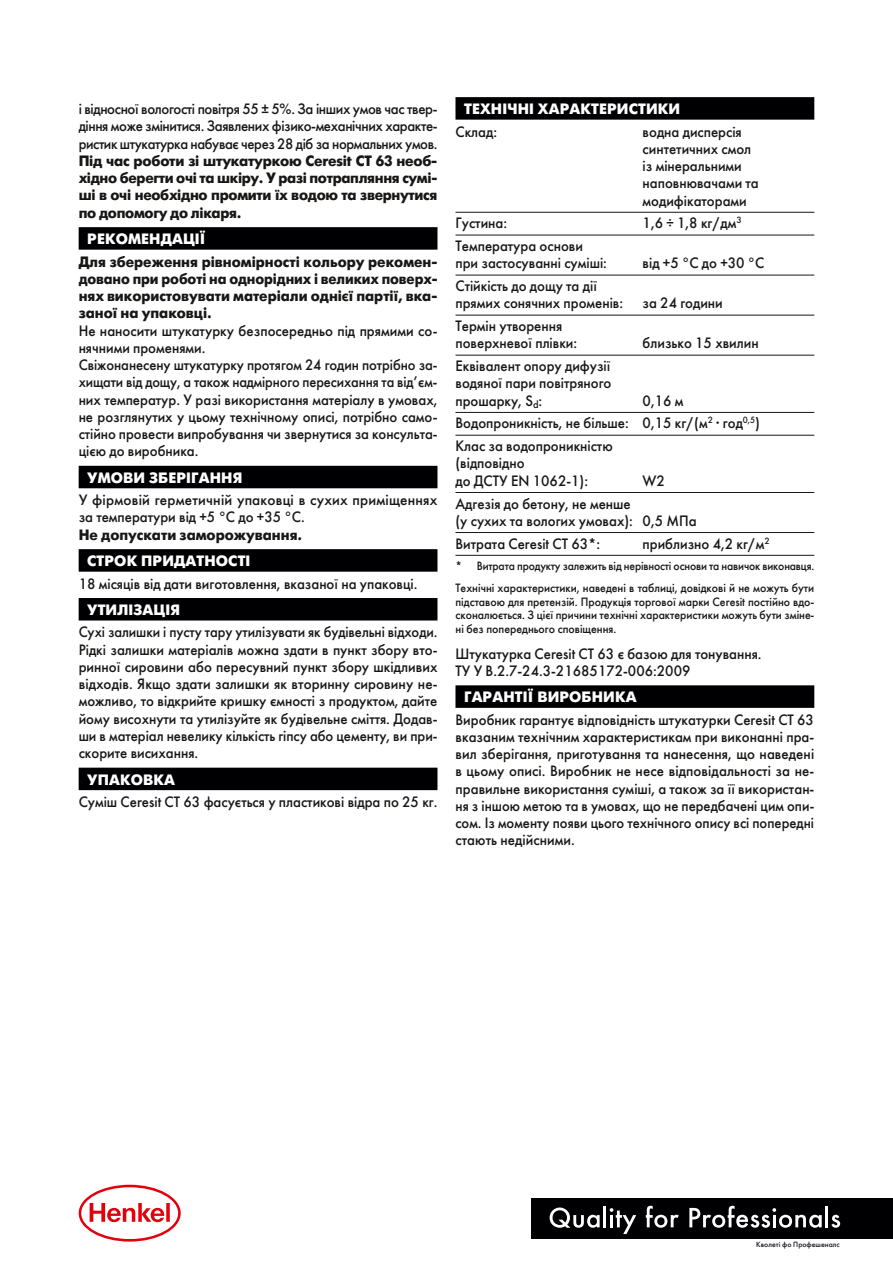
<style>
.page{position:relative;width:893px;height:1263px;background:#fff}
.page>*{position:absolute;margin:0;border:0;box-sizing:border-box;transform-origin:0 0}
.t1{font:15px/17.2px "Futura Futuris";color:#181716;scale:.95 1}
.t2{font:15px/17.2px "Futura Futuris";color:#181716;text-align:justify;scale:.93 1}
.t3{font:700 15px/17.2px "Futura Futuris";color:#181716;text-align:justify;scale:.95 1}
.t4{font:700 15px/17.2px "Futura Futuris";color:#181716;text-align:justify;scale:.96 1}
.t5{font:700 15px "Futura Futuris";letter-spacing:.01em;color:#fff}
.t6{font:15px/17.2px "Futura Futuris";color:#181716}
.t7{font:12px/13.5px "Futura Futuris";color:#181716;text-align:justify;scale:.95 1}
.t8{font:12px/22px "Futura Futuris";color:#181716;scale:.94 1}
.t9{font:7.5px "Futura Futuris";color:#181716}
</style>
<div class="page">
<svg style="left:79px;top:1185px;width:102px;height:56px"></svg>
<div style="left:531px;top:1198px;width:362px;height:40px;background:#000002"></div>
<svg style="left:831px;top:1215px;width:9px;height:13px"></svg>
<hr style="left:825px;top:1206px;width:3px;height:21px;background:#fff">
<svg style="left:689px;top:1206px;width:133px;height:22px"></svg>
<hr style="left:603px;top:1206px;width:3px;height:21px;background:#fff">
<svg style="left:550px;top:1207px;width:50px;height:21px"></svg>
<svg style="left:610px;top:1208px;width:26px;height:26px"></svg>
<svg style="left:646px;top:1206px;width:33px;height:22px"></svg>
<div style="left:79px;top:227px;width:358px;height:23px;background:#000002"></div>
<div style="left:79px;top:466px;width:358px;height:22px;background:#000002"></div>
<div style="left:79px;top:549px;width:358px;height:23px;background:#000002"></div>
<div style="left:79px;top:598px;width:358px;height:22px;background:#000002"></div>
<div style="left:79px;top:768px;width:358px;height:22px;background:#000002"></div>
<div style="left:455px;top:97px;width:359px;height:23px;background:#000002"></div>
<hr style="left:455px;top:212px;width:359px;height:1px;background:#181716">
<hr style="left:455px;top:235px;width:359px;height:1px;background:#181716">
<hr style="left:455px;top:275px;width:359px;height:1px;background:#181716">
<hr style="left:455px;top:315px;width:359px;height:1px;background:#181716">
<hr style="left:455px;top:355px;width:359px;height:1px;background:#181716">
<hr style="left:455px;top:412px;width:359px;height:1px;background:#181716">
<hr style="left:455px;top:435px;width:359px;height:1px;background:#181716">
<hr style="left:455px;top:492px;width:359px;height:1px;background:#181716">
<hr style="left:455px;top:532px;width:359px;height:1px;background:#181716">
<hr style="left:455px;top:555px;width:359px;height:1px;background:#181716">
<div style="left:455px;top:685px;width:359px;height:23px;background:#000002"></div>
<p class="t1" style="left:79px;top:101px;width:379px;text-align:justify">і відносної вологості повітря 55 ± 5%. За інших умов час твер&shy;діння може змінитися. Заявлених фізико-механічних характе&shy;ристик штукатурка набуває через 28 діб за нормальних умов.</p>
<p class="t4" style="left:79px;top:152px;width:375px">Під час роботи зі штукатуркою Ceresit СТ 63 необ&shy;хідно берегти очі та шкіру. У разі потрапляння сумі&shy;ші в очі необхідно промити їх водою та звернутися по допомогу до лікаря.</p>
<p class="t5" style="left:87px;top:230px;width:120px">РЕКОМЕНДАЦІЇ</p>
<p class="t3" style="left:79px;top:253px;width:379px">Для збереження рівномірності кольору рекомен&shy;довано при роботі на однорідних і великих поверх&shy;нях використовувати матеріали однієї партії, вка&shy;заної на упаковці.</p>
<p class="t1" style="left:79px;top:322px;width:379px">Не наносити штукатурку безпосередньо під прямими со&shy;нячними променями.<br>Свіжонанесену штукатурку протягом 24 годин потрібно за&shy;хищати від дощу, а також надмірного пересихання та від’єм&shy;них температур. У разі використання матеріалу в умовах, не розглянутих у цьому технічному описі, потрібно само&shy;стійно провести випробування чи звернутися за консульта&shy;цією до виробника.</p>
<p class="t5" style="left:87px;top:469px;width:157px">УМОВИ ЗБЕРІГАННЯ</p>
<p class="t6" style="left:79px;top:491px;width:360px">У фірмовій герметичній упаковці в сухих приміщеннях за температури від +5 °C до +35 °C.</p>
<p class="t3" style="left:79px;top:526px;width:237px">Не допускати заморожування.</p>
<p class="t5" style="left:87px;top:552px;width:165px">СТРОК ПРИДАТНОСТІ</p>
<p class="t1" style="left:79px;top:575px;width:358px">18 місяців від дати виготовлення, вказаної на упаковці.</p>
<p class="t5" style="left:87px;top:601px;width:94px">УТИЛІЗАЦІЯ</p>
<p class="t2" style="left:79px;top:624px;width:387px">Сухі залишки і пусту тару утилізувати як будівельні відходи.<br>Рідкі залишки матеріалів можна здати в пункт збору вто&shy;ринної сировини або пересувний пункт збору шкідливих відходів. Якщо здати залишки як вторинну сировину не&shy;можливо, то відкрийте кришку ємності з продуктом, дайте йому висохнути та утилізуйте як будівельне сміття. Додав&shy;ши в матеріал невелику кількість гіпсу або цементу, ви при&shy;скорите висихання.</p>
<p class="t5" style="left:87px;top:770px;width:89px">УПАКОВКА</p>
<p class="t1" style="left:79px;top:793px;width:379px">Суміш Ceresit СТ 63 фасується у пластикові відра по 25 кг.</p>
<p class="t5" style="left:464px;top:100px;width:218px">ТЕХНІЧНІ ХАРАКТЕРИСТИКИ</p>
<p class="t1" style="left:455px;top:123px;width:45px">Склад:</p>
<p class="t1" style="left:643px;top:123px;width:124px">водна дисперсія синтетичних смол із мінеральними наповнювачами та модифікаторами</p>
<p class="t1" style="left:455px;top:215px;width:56px">Густина:</p>
<p class="t1" style="left:643px;top:215px;width:106px">1,6 ÷ 1,8 кг/дм<sup>3</sup></p>
<p class="t1" style="left:455px;top:237px;width:161px">Температура основи при застосуванні суміші:</p>
<p class="t1" style="left:643px;top:255px;width:130px">від +5 °C до +30 °C</p>
<p class="t1" style="left:455px;top:277px;width:178px">Стійкість до дощу та дії прямих сонячних променів:</p>
<p class="t1" style="left:455px;top:317px;width:130px">Термін утворення поверхневої плівки:</p>
<p class="t1" style="left:643px;top:295px;width:86px">за 24 години</p>
<p class="t1" style="left:643px;top:335px;width:124px">близько 15 хвилин</p>
<p class="t1" style="left:455px;top:358px;width:166px;text-align:justify">Еквівалент опору дифузії водяної пари повітряного прошарку, S<sub>d</sub>:</p>
<p class="t1" style="left:455px;top:389px;width:322px;line-height:22.8px;text-indent:187px">0,16 м<br>Водопроникність, не більше: 0,15 кг/(м<sup>2</sup> · год<sup>0,5</sup>)<br>Клас за водопроникністю</p>
<p class="t1" style="left:455px;top:455px;width:141px">(відповідно<br>до ДСТУ EN 1062-1):</p>
<p class="t1" style="left:643px;top:472px;width:25px">W2</p>
<p class="t1" style="left:455px;top:495px;width:255px">Адгезія до бетону, не менше<br>(у сухих та вологих умовах): 0,5 МПа</p>
<p class="t1" style="left:455px;top:535px;width:154px">Витрата Ceresit СТ 63*:</p>
<p class="t1" style="left:643px;top:535px;width:135px">приблизно 4,2 кг/м<sup>2</sup></p>
<p class="t8" style="left:455px;top:555px;width:383px">* Витрата продукту залежить від нерівності основи та навичок виконавця.<br>Технічні характеристики, наведені в таблиці, довідкові й не можуть бути</p>
<p class="t7" style="left:455px;top:595px;width:379px">підставою для претензій. Продукція торгової марки Ceresit постійно вдо&shy;сконалюється. З цієї причини технічні характеристики можуть бути зміне&shy;ні без попереднього сповіщення.</p>
<p class="t1" style="left:455px;top:645px;width:324px">Штукатурка Ceresit СТ 63 є базою для тонування.<br>ТУ У В.2.7-24.3-21685172-006:2009</p>
<p class="t5" style="left:464px;top:688px;width:174px">ГАРАНТІЇ ВИРОБНИКА</p>
<p class="t1" style="left:455px;top:711px;width:379px;text-align:justify">Виробник гарантує відповідність штукатурки Ceresit СТ 63 вказаним технічним характеристикам при виконанні пра&shy;вил зберігання, приготування та нанесення, що наведені в цьому описі. Виробник не несе відповідальності за не&shy;правильне використання суміші, а також за її використан&shy;ня з іншою метою та в умовах, що не передбачені цим опи&shy;сом. Із моменту появи цього технічного опису всі попередні стають недійсними.</p>
<p class="t9" style="left:756px;top:1240px;width:85px">Кволеті фо Профешеналс</p>
</div>
